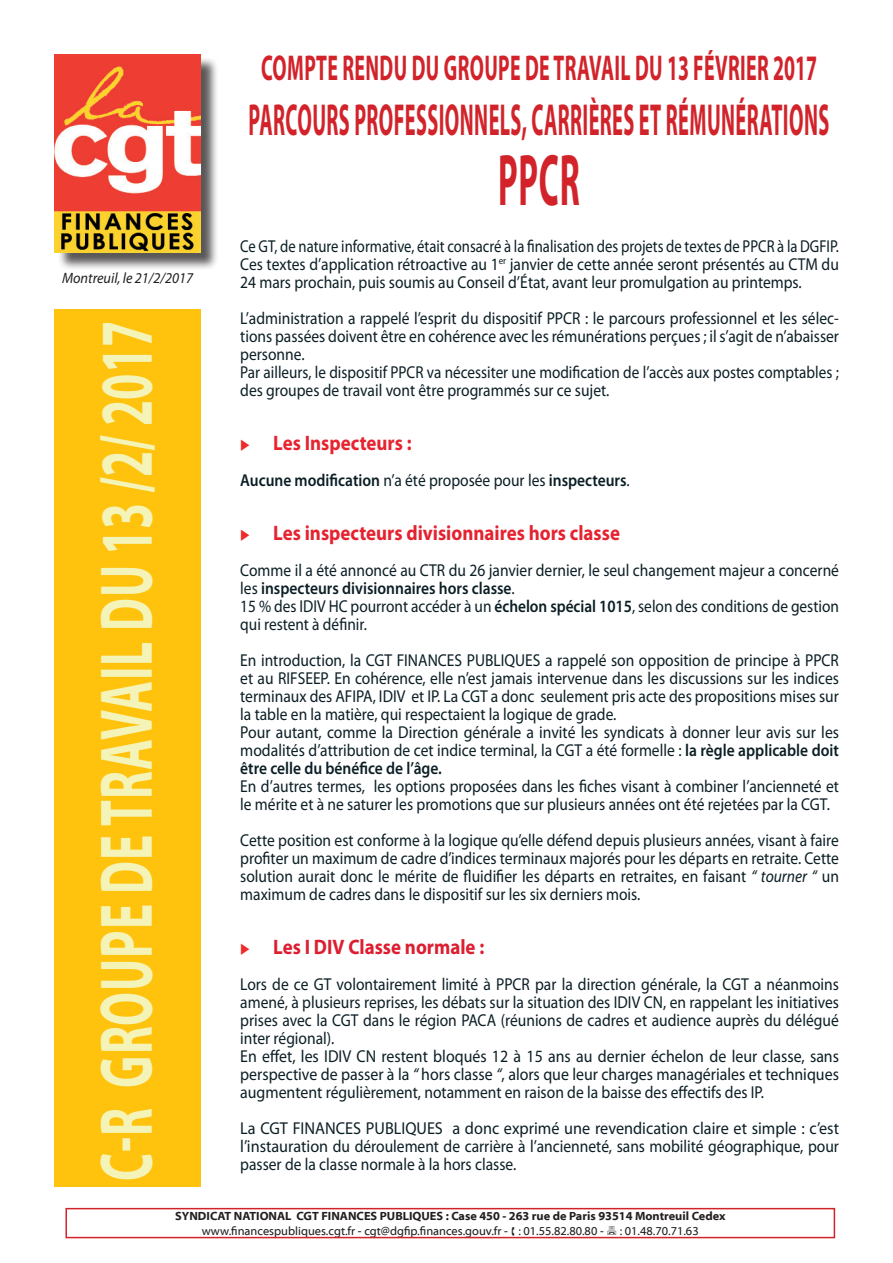
<style>
.page{position:relative;width:893px;height:1263px;background:#fff}
.page>*{position:absolute;margin:0;border:0;box-sizing:border-box;transform-origin:0 0}
.t1{font:700 75px "Myriad Pro";letter-spacing:.02em;color:#f5f4b8;scale:.63 1}
.t2{font:700 73.5px "Myriad Pro";color:#d2232a;scale:.46 1}
.t3{font:700 45px "Myriad Pro";letter-spacing:.02em;color:#d2232a;scale:.45 1}
.t4{font:700 36px "Myriad Pro";letter-spacing:.02em;color:#d2232a;scale:.55 1}
.t5{font:700 21px "Myriad Pro";color:#e52330;scale:.9 1}
.t6{font:700 21px "Myriad Pro";color:#dd1e30;scale:.9 1}
.t7{font:700 21px "Myriad Pro";color:#e72330;scale:.9 1}
.t8{font:17.25px/18px "Myriad Pro";color:#0b1e25;text-align:justify;scale:.9 1}
.t9{font:17.25px/18px "Myriad Pro";color:#0b1e25;text-align:justify;scale:.92 1}
.t10{font:17.25px/18px "Myriad Pro";color:#0b1e25;text-align:justify;scale:.91 1}
.t11{font:17.25px/18px "Myriad Pro";color:#0b1e25;scale:.94 1}
.t12{font:17.25px/18px "Myriad Pro";color:#0b1e25;scale:.88 1}
.t13{font:17.25px/18px "Myriad Pro";color:#0b1e25;scale:.89 1}
.t14{font:17.25px "Myriad Pro";color:#0b1e25;scale:.85 1}
.t15{font:600 17.25px "Myriad Pro";color:#0b1e25;scale:.9 1}
.puces_noire_copie_2{font:italic 15px "Myriad Pro";color:#231f20;scale:.95 1}
.t16{font:700 12px/14.4px "Myriad Web Pro";color:#231f20}
.t17{font:12px "Myriad Web Pro";color:#231f20}
.s1{color:#ee2a2a}
.s2{font-weight:400}
.s3{font-weight:600}
.s4{font-style:italic}
</style>
<div class="page">
<div style="left:57px;top:56px;width:162px;height:215px;background:#231f20;opacity:.75"></div>
<img style="left:54px;top:54px;width:146px;height:198px">
<div style="left:65px;top:1208px;width:770px;height:30px;border:2px solid #d2232a"></div>
<div style="left:54px;top:309px;width:147px;height:877px;background:#ffc20d"></div>
<p class="puces_noire_copie_2" style="left:62px;top:269px;width:140px">Montreuil, le 21/2/2017</p>
<p class="t1" style="left:78px;top:1181px;width:1366px;rotate:-90deg">C-R GROUPE DE TRAVAIL DU 13 /2/ 2017</p>
<p class="t4" style="left:261px;top:44px;width:1013px">COMPTE RENDU DU GROUPE DE TRAVAIL DU 13 FÉVRIER 2017</p>
<p class="t3" style="left:249px;top:90px;width:1292px">PARCOURS PROFESSIONNELS, CARRIÈRES ET RÉMUNÉRATIONS</p>
<p class="t2" style="left:498px;top:132px;width:179px">PPCR</p>
<p class="t14" style="left:240px;top:236px;width:706px">Ce GT, de nature informative, était consacré à la finalisation des projets de textes de PPCR à la DGFIP.</p>
<p class="t8" style="left:240px;top:255px;width:667px">Ces textes d’application rétroactive au 1<sup>er</sup> janvier de cette année seront présentés au CTM du<br>24 mars prochain, puis soumis au Conseil d’État, avant leur promulgation au printemps.</p>
<p class="t8" style="left:240px;top:309px;width:667px">L’administration a rappelé l’esprit du dispositif PPCR : le parcours professionnel et les sélec&shy;tions passées doivent être en cohérence avec les rémunérations perçues ; il s’agit de n’abaisser personne.</p>
<p class="t12" style="left:240px;top:363px;width:682px">Par ailleurs, le dispositif PPCR va nécessiter une modification de l’accès aux postes comptables ; des groupes de travail vont être programmés sur ce sujet.</p>
<p class="t7" style="left:240px;top:429px;width:192px"><span class="s1">◆</span> Les Inspecteurs :</p>
<p class="t15" style="left:240px;top:469px;width:434px">Aucune modification <span class="s2">n’a été proposée pour les</span> inspecteurs<span class="s2">.</span></p>
<p class="t5" style="left:240px;top:519px;width:423px"><span class="s1">◆</span> Les inspecteurs divisionnaires hors classe</p>
<p class="t8" style="left:240px;top:561px;width:667px">Comme il a été annoncé au CTR du 26 janvier dernier, le seul changement majeur a concerné les <span class="s3">inspecteurs divisionnaires hors classe</span>.</p>
<p class="t13" style="left:240px;top:597px;width:674px">15 % des IDIV HC pourront accéder à un <span class="s3">échelon spécial 1015</span>, selon des conditions de gestion qui restent à définir.</p>
<p class="t8" style="left:240px;top:651px;width:667px">En introduction, la CGT FINANCES PUBLIQUES a rappelé son opposition de principe à PPCR et au RIFSEEP. En cohérence, elle n’est jamais intervenue dans les discussions sur les indices terminaux des AFIPA, IDIV et IP. La CGT a donc seulement pris acte des propositions mises sur la table en la matière, qui respectaient la logique de grade.</p>
<p class="t10" style="left:240px;top:723px;width:659px">Pour autant, comme la Direction générale a invité les syndicats à donner leur avis sur les modalités d’attribution de cet indice terminal, la CGT a été formelle : <span class="s3">la règle applicable doit être celle du bénéfice de l’âge.</span></p>
<p class="t8" style="left:240px;top:777px;width:667px">En d’autres termes, les options proposées dans les fiches visant à combiner l’ancienneté et le mérite et à ne saturer les promotions que sur plusieurs années ont été rejetées par la CGT.</p>
<p class="t8" style="left:240px;top:831px;width:667px">Cette position est conforme à la logique qu’elle défend depuis plusieurs années, visant à faire profiter un maximum de cadre d’indices terminaux majorés pour les départs en retraite. Cette solution aurait donc le mérite de fluidifier les départs en retraites, en faisant <span class="s4">‘‘ tourner ‘‘</span> un maximum de cadres dans le dispositif sur les six derniers mois.</p>
<p class="t6" style="left:240px;top:933px;width:273px"><span class="s1">◆</span> Les I DIV Classe normale :</p>
<p class="t8" style="left:240px;top:975px;width:667px">Lors de ce GT volontairement limité à PPCR par la direction générale, la CGT a néanmoins amené, à plusieurs reprises, les débats sur la situation des IDIV CN, en rappelant les initiatives prises avec la CGT dans le région PACA (réunions de cadres et audience auprès du délégué inter régional).</p>
<p class="t9" style="left:240px;top:1047px;width:652px">En effet, les IDIV CN restent bloqués 12 à 15 ans au dernier échelon de leur classe, sans perspective de passer à la <span class="s4">‘‘</span> hors classe <span class="s4">‘‘</span>, alors que leur charges managériales et techniques augmentent régulièrement, notamment en raison de la baisse des effectifs des IP.</p>
<p class="t11" style="left:240px;top:1119px;width:638px">La CGT FINANCES PUBLIQUES a donc exprimé une revendication claire et simple : c’est l’instauration du déroulement de carrière à l’ancienneté, sans mobilité géographique, pour</p>
<p class="t8" style="left:240px;top:1155px;width:308px">passer de la classe normale à la hors classe.</p>
<p class="t16" style="left:202px;top:1209px;width:525px;text-indent:-27px">SYNDICAT NATIONAL CGT FINANCES PUBLIQUES : Case 450 - 263 rue de Paris 93514 Montreuil Cedex <span class="s2">www.financespubliques.cgt.fr - cgt@dgfip.finances.gouv.fr - : 01.55.82.80.80 -</span></p>
<p class="t17" style="left:620px;top:1224px;width:81px">: 01.48.70.71.63</p>
</div>
